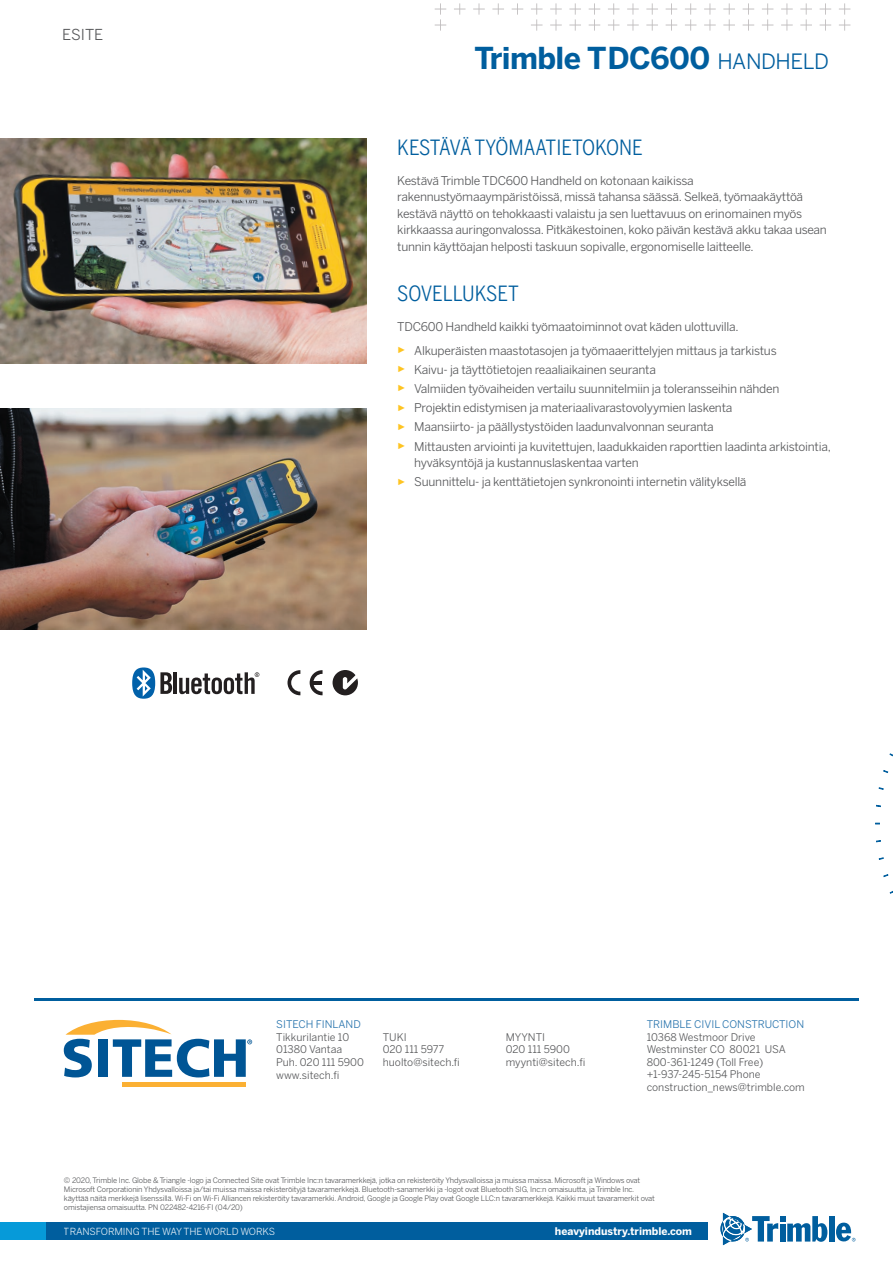
<style>
.page{position:relative;width:893px;height:1263px;background:#fff}
.page>*{position:absolute;margin:0;border:0;box-sizing:border-box;transform-origin:0 0}
.t1{font:700 30px "Benton Sans";letter-spacing:-.02em;color:#005e9e}
.t2{font:21px "Benton Sans Condensed";color:#005e9e}
.t3{font:15px "Benton Sans";color:#57585a}
.t4{font:12px/19.2px "Benton Sans";letter-spacing:-.02em;color:#57585a}
.t5{font:10.5px/12.6px "Benton Sans";color:#57585a}
.t6{font:10.5px "Benton Sans";color:#2572ac}
.t7{font:700 10.5px "Benton Sans";color:#fff}
.t8{font:9.75px "Benton Sans";letter-spacing:-.01em;color:#fff}
.t9{font:7.5px/9px "Benton Sans";letter-spacing:-.02em;color:#57585a}
.s1{font-weight:400;font-size:21px}
.s2{font-family:"Arial";font-size:9px;color:#fec422}
</style>
<div class="page">
<svg style="left:435px;top:3px;width:415px;height:28px"></svg>
<svg style="left:883px;top:874px;width:6px;height:3px"></svg>
<svg style="left:878px;top:857px;width:6px;height:3px"></svg>
<svg style="left:878px;top:787px;width:6px;height:3px"></svg>
<svg style="left:883px;top:770px;width:5px;height:3px"></svg>
<hr style="left:174px;top:672px;width:3px;height:22px;background:#231f20">
<svg style="left:132px;top:667px;width:40px;height:32px"></svg>
<svg style="left:179px;top:672px;width:80px;height:22px"></svg>
<svg style="left:287px;top:670px;width:13px;height:25px"></svg>
<svg style="left:310px;top:670px;width:13px;height:25px"></svg>
<div style="left:333px;top:670px;width:25px;height:25px;background:#231f20;border-radius:50%"></div>
<svg style="left:343px;top:674px;width:15px;height:16px"></svg>
<img style="left:0;top:138px;width:367px;height:226px">
<img style="left:0;top:409px;width:367px;height:221px">
<div style="left:829px;top:1216px;width:5px;height:25px;background:#005e9e"></div>
<svg style="left:720px;top:1213px;width:107px;height:32px"></svg>
<svg style="left:836px;top:1222px;width:19px;height:19px"></svg>
<div style="left:0;top:1222px;width:706px;height:17px;background:#069ad9"></div>
<div style="left:47px;top:1222px;width:661px;height:17px;background:#005e9e"></div>
<hr style="left:34px;top:998px;width:825px;height:2px;background:#005e9e">
<div style="left:122px;top:1082px;width:124px;height:5px;background:#fbb033"></div>
<svg style="left:64px;top:1020px;width:188px;height:57px"></svg>
<p class="t3" style="left:62px;top:24px;width:43px">ESITE</p>
<h1 class="t1" style="left:474px;top:36px;width:356px">Trimble TDC600 <span class="s1">HANDHELD</span></h1>
<h2 class="t2" style="left:397px;top:132px;width:247px">KESTÄVÄ TYÖMAATIETOKONE</h2>
<p class="t4" style="left:397px;top:171px;width:431px;line-height:16.5px">Kestävä Trimble TDC600 Handheld on kotonaan kaikissa rakennustyömaaympäristöissä, missä tahansa säässä. Selkeä, työmaakäyttöä kestävä näyttö on tehokkaasti valaistu ja sen luettavuus on erinomainen myös kirkkaassa auringonvalossa. Pitkäkestoinen, koko päivän kestävä akku takaa usean tunnin käyttöajan helposti taskuun sopivalle, ergonomiselle laitteelle.</p>
<h2 class="t2" style="left:397px;top:279px;width:123px">SOVELLUKSET</h2>
<p class="t4" style="left:397px;top:315px;width:381px;line-height:23.2px">TDC600 Handheld kaikki työmaatoiminnot ovat käden ulottuvilla.<br><span class="s2">►</span> Alkuperäisten maastotasojen ja työmaaerittelyjen mittaus ja tarkistus</p>
<p class="t4" style="left:397px;top:359px;width:435px"><span class="s2">►</span> Kaivu- ja täyttötietojen reaaliaikainen seuranta<br><span class="s2">►</span> Valmiiden työvaiheiden vertailu suunnitelmiin ja toleransseihin nähden<br><span class="s2">►</span> Projektin edistymisen ja materiaalivarastovolyymien laskenta<br><span class="s2">►</span> Maansiirto- ja päällystystöiden laadunvalvonnan seuranta<br><span class="s2">►</span> Mittausten arviointi ja kuvitettujen, laadukkaiden raporttien laadinta arkistointia,</p>
<p class="t4" style="left:397px;top:452px;width:351px;text-indent:17px">hyväksyntöjä ja kustannuslaskentaa varten<br><span class="s2">►</span> Suunnittelu- ja kenttätietojen synkronointi internetin välityksellä</p>
<p class="t6" style="left:276px;top:1017px;width:86px">SITECH FINLAND</p>
<p class="t5" style="left:276px;top:1030px;width:89px">Tikkurilantie 10<br>01380 Vantaa<br>Puh. 020 111 5900 www.sitech.fi</p>
<p class="t5" style="left:383px;top:1030px;width:79px">TUKI<br>020 111 5977 huolto@sitech.fi</p>
<p class="t5" style="left:506px;top:1030px;width:81px">MYYNTI<br>020 111 5900 myynti@sitech.fi</p>
<p class="t6" style="left:647px;top:1017px;width:159px">TRIMBLE CIVIL CONSTRUCTION</p>
<p class="t5" style="left:647px;top:1030px;width:160px">10368 Westmoor Drive<br>Westminster CO 80021 USA<br>800-361-1249 (Toll Free) +1-937-245-5154 Phone construction_news@trimble.com</p>
<p class="t9" style="left:64px;top:1175px;width:592px">© 2020, Trimble Inc. Globe &amp; Triangle -logo ja Connected Site ovat Trimble Inc:n tavaramerkkejä, jotka on rekisteröity Yhdysvalloissa ja muissa maissa. Microsoft ja Windows ovat Microsoft Corporationin Yhdysvalloissa ja/tai muissa maissa rekisteröityjä tavaramerkkejä. Bluetooth-sanamerkki ja -logot ovat Bluetooth SIG, Inc:n omaisuutta, ja Trimble Inc. käyttää näitä merkkejä lisenssillä. Wi-Fi on Wi-Fi Alliancen rekisteröity tavaramerkki. Android, Google ja Google Play ovat Google LLC:n tavaramerkkejä. Kaikki muut tavaramerkit ovat omistajiensa omaisuutta. PN 022482-4216-FI (04/20)</p>
<p class="t8" style="left:64px;top:1224px;width:213px">TRANSFORMING THE WAY THE WORLD WORKS</p>
<p class="t7" style="left:555px;top:1223px;width:139px">heavyindustry.trimble.com</p>
</div>
